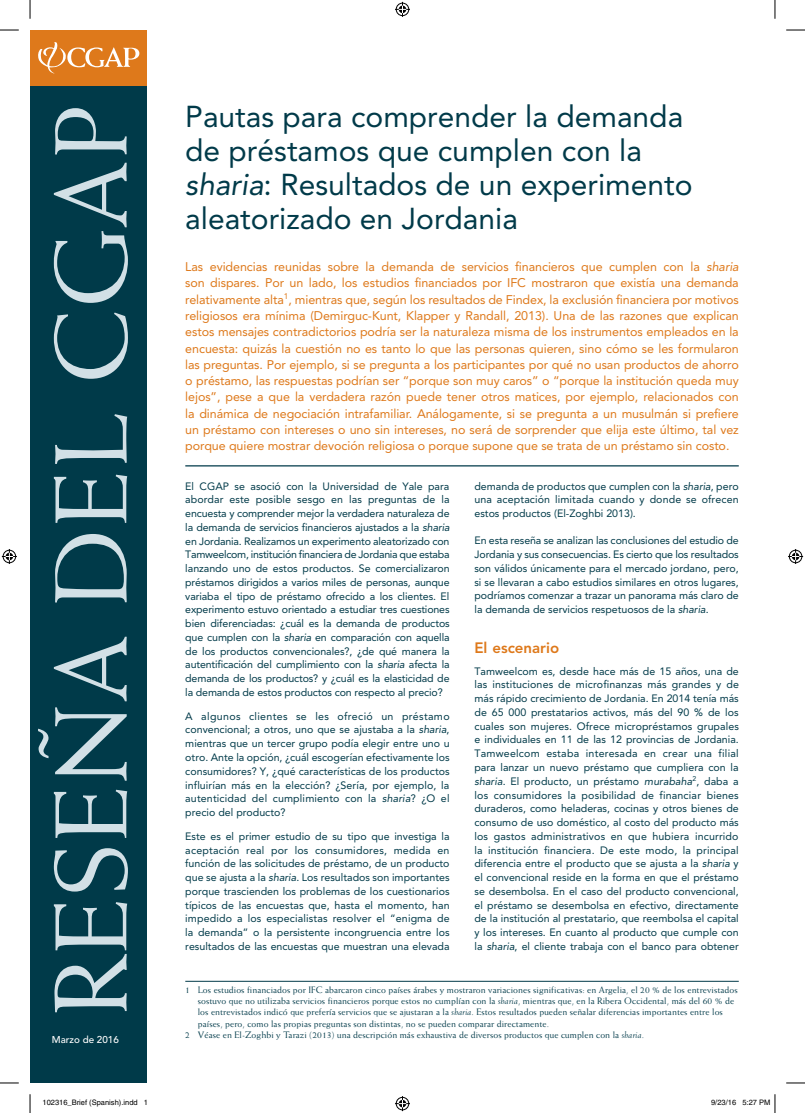
<style>
.page{position:relative;width:805px;height:1113px;background:#fff}
.page>*{position:absolute;margin:0;border:0;box-sizing:border-box;transform-origin:0 0}
.t1{font:102.5px "Weiss";letter-spacing:.02em;color:#d2e0e6}
.headine{font:30px/33.8px "Avenir";color:#003a49}
.subhead_1{font:800 15px "Avenir";color:#de791b}
.INTRO{font:12.5px/16.2px "Avenir";letter-spacing:-.005em;color:#de791b;text-align:justify}
.body_text{font:10.62px/13.8px "Avenir";color:#003a49;text-align:justify}
.t2{font:500 9.88px "Avenir";color:#fff}
.first_footnote{font:9.38px/11.2px "Weiss";letter-spacing:.01em;color:#003a49}
.Footnote{font:9.38px "Weiss";letter-spacing:.01em;color:#003a49}
.t3{font:7.5px "Helvetica";color:#000}
.s1{font-style:italic}
</style>
<div class="page">
<div style="left:30px;top:74px;width:116px;height:1008px;background:#003a49"></div>
<div style="left:30px;top:30px;width:116px;height:55px;background:#de791b"></div>
<svg style="left:38px;top:42px;width:101px;height:32px"></svg>
<hr style="left:185px;top:980px;width:553px;height:1px;background:#003a49">
<hr style="left:185px;top:465px;width:553px;height:1px;background:#003a49">
<svg style="left:0;top:29px;width:19px;height:2px"></svg>
<svg style="left:786px;top:29px;width:18px;height:2px"></svg>
<svg style="left:0;top:1082px;width:19px;height:1px"></svg>
<svg style="left:786px;top:1082px;width:18px;height:1px"></svg>
<svg style="left:29px;top:0;width:2px;height:19px"></svg>
<svg style="left:29px;top:1094px;width:2px;height:18px"></svg>
<svg style="left:774px;top:0;width:1px;height:19px"></svg>
<svg style="left:395px;top:2px;width:15px;height:15px"></svg>
<svg style="left:395px;top:1096px;width:15px;height:14px"></svg>
<svg style="left:2px;top:549px;width:15px;height:15px"></svg>
<svg style="left:788px;top:549px;width:14px;height:15px"></svg>
<svg style="left:774px;top:1094px;width:1px;height:18px"></svg>
<p class="t1" style="left:32px;top:1016px;width:913px;rotate:-90deg">RESEÑA DEL CGAP</p>
<p class="t2" style="left:52px;top:1033px;width:68px">Marzo de 2016</p>
<p class="headine" style="left:185px;top:100px;width:508px">Pautas para comprender la demanda de préstamos que cumplen con la <span class="s1">sharia</span>: Resultados de un experimento aleatorizado en Jordania</p>
<p class="INTRO" style="left:185px;top:259px;width:554px">Las evidencias reunidas sobre la demanda de servicios financieros que cumplen con la <span class="s1">sharia </span>son dispares. Por un lado, los estudios financiados por IFC mostraron que existía una demanda relativamente alta<sup>1</sup>, mientras que, según los resultados de Findex, la exclusión financiera por motivos religiosos era mínima (Demirguc-Kunt, Klapper y Randall, 2013). Una de las razones que explican estos mensajes contradictorios podría ser la naturaleza misma de los instrumentos empleados en la encuesta: quizás la cuestión no es tanto lo que las personas quieren, sino cómo se les formularon las preguntas. Por ejemplo, si se pregunta a los participantes por qué no usan productos de ahorro o préstamo, las respuestas podrían ser “porque son muy caros” o “porque la institución queda muy lejos”, pese a que la verdadera razón puede tener otros matices, por ejemplo, relacionados con la dinámica de negociación intrafamiliar. Análogamente, si se pregunta a un musulmán si prefiere un préstamo con intereses o uno sin intereses, no será de sorprender que elija este último, tal vez porque quiere mostrar devoción religiosa o porque supone que se trata de un préstamo sin costo.</p>
<p class="body_text" style="left:185px;top:479px;width:266px">El CGAP se asoció con la Universidad de Yale para abordar este posible sesgo en las preguntas de la encuesta y comprender mejor la verdadera naturaleza de la demanda de servicios financieros ajustados a la <span class="s1">sharia </span>en Jordania. Realizamos un experimento aleatorizado con Tamweelcom, institución financiera de Jordania que estaba lanzando uno de estos productos. Se comercializaron préstamos dirigidos a varios miles de personas, aunque variaba el tipo de préstamo ofrecido a los clientes. El experimento estuvo orientado a estudiar tres cuestiones bien diferenciadas: ¿cuál es la demanda de productos que cumplen con la <span class="s1">sharia</span> en comparación con aquella de los productos convencionales?, ¿de qué manera la autentificación del cumplimiento con la <span class="s1">sharia</span> afecta la demanda de los productos? y ¿cuál es la elasticidad de la demanda de estos productos con respecto al precio?</p>
<p class="body_text" style="left:185px;top:709px;width:266px">A algunos clientes se les ofreció un préstamo convencional; a otros, uno que se ajustaba a la <span class="s1">sharia</span>, mientras que un tercer grupo podía elegir entre uno u otro. Ante la opción, ¿cuál escogerían efectivamente los consumidores? Y, ¿qué características de los productos influirían más en la elección? ¿Sería, por ejemplo, la autenticidad del cumplimiento con la <span class="s1">sharia</span>? ¿O el precio del producto?</p>
<p class="body_text" style="left:185px;top:829px;width:266px">Este es el primer estudio de su tipo que investiga la aceptación real por los consumidores, medida en función de las solicitudes de préstamo, de un producto que se ajusta a la <span class="s1">sharia</span>. Los resultados son importantes porque trascienden los problemas de los cuestionarios típicos de las encuestas que, hasta el momento, han impedido a los especialistas resolver el “enigma de la demanda” o la persistente incongruencia entre los resultados de las encuestas que muestran una elevada</p>
<p class="body_text" style="left:474px;top:479px;width:265px">demanda de productos que cumplen con la <span class="s1">sharia</span>, pero una aceptación limitada cuando y donde se ofrecen estos productos (El-Zoghbi 2013).</p>
<p class="body_text" style="left:474px;top:533px;width:266px">En esta reseña se analizan las conclusiones del estudio de Jordania y sus consecuencias. Es cierto que los resultados son válidos únicamente para el mercado jordano, pero, si se llevaran a cabo estudios similares en otros lugares, podríamos comenzar a trazar un panorama más claro de la demanda de servicios respetuosos de la <span class="s1">sharia</span>.</p>
<p class="subhead_1" style="left:474px;top:639px;width:86px">El escenario</p>
<p class="body_text" style="left:474px;top:664px;width:266px">Tamweelcom es, desde hace más de 15 años, una de las instituciones de microfinanzas más grandes y de más rápido crecimiento de Jordania. En 2014 tenía más de 65 000 prestatarios activos, más del 90 % de los cuales son mujeres. Ofrece micropréstamos grupales e individuales en 11 de las 12 provincias de Jordania.<br>Tamweelcom estaba interesada en crear una filial para lanzar un nuevo préstamo que cumpliera con la <span class="s1">sharia</span>. El producto, un préstamo <span class="s1">murabaha</span><sup>2</sup>, daba a los consumidores la posibilidad de financiar bienes duraderos, como heladeras, cocinas y otros bienes de consumo de uso doméstico, al costo del producto más los gastos administrativos en que hubiera incurrido la institución financiera. De este modo, la principal diferencia entre el producto que se ajusta a la <span class="s1">sharia</span> y el convencional reside en la forma en que el préstamo se desembolsa. En el caso del producto convencional, el préstamo se desembolsa en efectivo, directamente de la institución al prestatario, que reembolsa el capital y los intereses. En cuanto al producto que cumple con la <span class="s1">sharia</span>, el cliente trabaja con el banco para obtener</p>
<p class="first_footnote" style="left:198px;top:983px;width:541px;text-indent:-12px">1 Los estudios financiados por IFC abarcaron cinco países árabes y mostraron variaciones significativas: en Argelia, el 20 % de los entrevistados sostuvo que no utilizaba servicios financieros porque estos no cumplían con la <span class="s1">sharia</span>, mientras que, en la Ribera Occidental, más del 60 % de los entrevistados indicó que prefería servicios que se ajustaran a la <span class="s1">sharia</span>. Estos resultados pueden señalar diferencias importantes entre los países, pero, como las propias preguntas son distintas, no se pueden comparar directamente.</p>
<p class="Footnote" style="left:185px;top:1029px;width:460px">2 Véase en El-Zoghbi y Tarazi (2013) una descripción más exhaustiva de diversos productos que cumplen con la <span class="s1">sharia</span>.</p>
<p class="t3" style="left:42px;top:1098px;width:107px">102316_Brief (Spanish).indd 1</p>
<p class="t3" style="left:710px;top:1098px;width:61px">9/23/16 5:27 PM</p>
</div>
